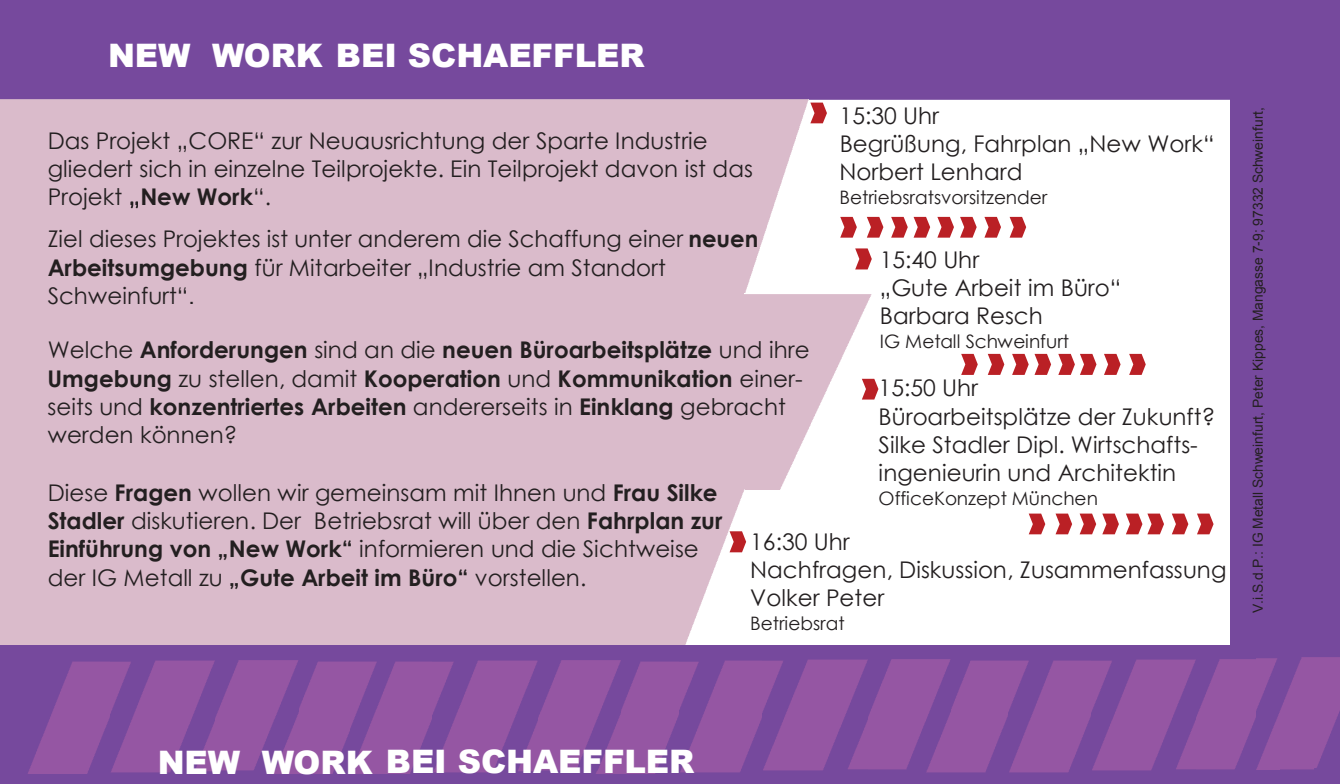
<style>
.page{position:relative;width:1340px;height:784px;background:#fff}
.page>*{position:absolute;margin:0;border:0;box-sizing:border-box;transform-origin:0 0}
.t1{font:900 32.4px "Arial";letter-spacing:-.005em;color:#fff}
.t2{font:22.95px/28.1px "Century Gothic";color:#231f20}
.t3{font:700 22.95px/28.3px "Century Gothic";color:#231f20}
.t4{font:18.45px "Century Gothic";color:#231f20}
.t5{font:13.72px "Arial";letter-spacing:.005em;color:#231f20}
.s1{font-weight:700}
.s2{font-family:"Arial"}
.s3{font-weight:400}
.s4{font-family:"Helvetica"}
</style>
<div class="page">
<div style="left:0;top:0;width:1230px;height:100px;background:#76499d"></div>
<div style="left:0;top:645px;width:1331px;height:139px;background:#76499d"></div>
<img style="left:273px;top:661px;width:77px;height:112px">
<img style="left:214px;top:660px;width:84px;height:110px">
<img style="left:28px;top:661px;width:103px;height:112px">
<img style="left:110px;top:660px;width:104px;height:112px">
<img style="left:596px;top:661px;width:103px;height:112px">
<img style="left:537px;top:660px;width:83px;height:110px">
<img style="left:350px;top:661px;width:104px;height:112px">
<img style="left:432px;top:660px;width:105px;height:112px">
<img style="left:926px;top:660px;width:82px;height:112px">
<img style="left:867px;top:659px;width:83px;height:110px">
<img style="left:680px;top:660px;width:104px;height:112px">
<img style="left:763px;top:659px;width:104px;height:111px">
<div style="left:1230px;top:0;width:109px;height:784px;background:#76499d"></div>
<img style="left:1195px;top:659px;width:84px;height:110px">
<img style="left:1008px;top:660px;width:104px;height:112px">
<img style="left:1091px;top:659px;width:104px;height:111px">
<svg style="left:810px;top:103px;width:17px;height:20px"></svg>
<svg style="left:729px;top:531px;width:17px;height:21px"></svg>
<svg style="left:855px;top:248px;width:16px;height:21px"></svg>
<svg style="left:862px;top:379px;width:16px;height:20px"></svg>
<svg style="left:913px;top:217px;width:17px;height:21px"></svg>
<svg style="left:840px;top:217px;width:16px;height:21px"></svg>
<svg style="left:891px;top:217px;width:16px;height:21px"></svg>
<svg style="left:867px;top:217px;width:16px;height:21px"></svg>
<svg style="left:1009px;top:217px;width:17px;height:21px"></svg>
<svg style="left:937px;top:217px;width:17px;height:21px"></svg>
<svg style="left:984px;top:217px;width:17px;height:21px"></svg>
<svg style="left:960px;top:217px;width:16px;height:21px"></svg>
<svg style="left:1034px;top:354px;width:17px;height:21px"></svg>
<svg style="left:961px;top:354px;width:16px;height:21px"></svg>
<svg style="left:1012px;top:354px;width:16px;height:21px"></svg>
<svg style="left:987px;top:354px;width:17px;height:21px"></svg>
<svg style="left:1129px;top:354px;width:16px;height:21px"></svg>
<svg style="left:1104px;top:354px;width:16px;height:21px"></svg>
<svg style="left:1058px;top:354px;width:38px;height:21px"></svg>
<svg style="left:1102px;top:513px;width:16px;height:21px"></svg>
<svg style="left:1028px;top:513px;width:17px;height:21px"></svg>
<svg style="left:1079px;top:513px;width:17px;height:21px"></svg>
<svg style="left:1055px;top:513px;width:17px;height:21px"></svg>
<svg style="left:1197px;top:513px;width:16px;height:21px"></svg>
<svg style="left:1171px;top:513px;width:17px;height:21px"></svg>
<svg style="left:1126px;top:513px;width:37px;height:21px"></svg>
<img style="left:1256px;top:657px;width:83px;height:110px">
<svg style="left:1325px;top:746px;width:14px;height:21px"></svg>
<hr style="left:717px;top:291px;width:27px;height:4px;background:#dabbcb">
<h1 class="t1" style="left:108px;top:32px;width:538px">NEW WORK BEI SCHAEFFLER</h1>
<p class="t2" style="left:839px;top:101px;width:376px">15:30 Uhr<br>Begrüßung, Fahrplan „New Work“<br>Norbert Lenhard</p>
<p class="t4" style="left:839px;top:185px;width:209px">Betriebsratsvorsitzender</p>
<p class="t2" style="left:48px;top:126px;width:707px">Das Projekt „CORE“ zur Neuausrichtung der Sparte Industrie gliedert sich in einzelne Teilprojekte. Ein Teilprojekt davon ist das<br>Projekt <span class="s1">New Work</span>“.</p>
<p class="t2" style="left:48px;top:224px;width:712px">Ziel dieses Projektes ist unter anderem die Schaffung einer <span class="s1">neuen<br>Arbeitsumgebung</span> für Mitarbeiter „Industrie am Standort<br>Schweinfurt“<span class="s2">.</span></p>
<p class="t3" style="left:48px;top:335px;width:763px"><span class="s3">Welche</span> Anforderungen <span class="s3">sind an die</span> neuen Büroarbeitsplätze <span class="s3">und ihre </span>Umgebung <span class="s3">zu stellen, damit</span> Kooperation <span class="s3">und</span> Kommunikation <span class="s3">einer&shy;seits und</span> konzentriertes Arbeiten <span class="s3">andererseits in</span> Einklang <span class="s3">gebracht werden können?</span></p>
<p class="t2" style="left:129px;top:182px;width:13px">„</p>
<p class="t2" style="left:879px;top:245px;width:243px">15:40 Uhr<br>„Gute Arbeit im Büro“<br>Barbara Resch</p>
<p class="t4" style="left:879px;top:328px;width:191px">IG Metall Schweinfurt</p>
<p class="t2" style="left:878px;top:373px;width:338px">15:50 Uhr<br>Büroarbeitsplätze der Zukunft?<br>Silke Stadler Dipl. Wirtschafts&shy;ingenieurin und Architektin</p>
<p class="t4" style="left:878px;top:485px;width:221px">OfficeKonzept München</p>
<p class="t2" style="left:750px;top:526px;width:478px">16:30 Uhr<br>Nachfragen, Diskussion, Zusammenfassung<br>Volker Peter</p>
<p class="t4" style="left:750px;top:610px;width:96px">Betriebsrat</p>
<p class="t2" style="left:48px;top:478px;width:676px">Diese <span class="s1">Fragen</span> wollen wir gemeinsam mit Ihnen und <span class="s1">Frau Silke Stadler</span> diskutieren. Der Betriebsrat will über den <span class="s1">Fahrplan zur Einführung von „New Work“</span> informieren und die Sichtweise der IG Metall zu <span class="s1">„Gute Arbeit im Büro“</span> vorstellen.</p>
<p class="t5" style="left:1248px;top:613px;width:507px;rotate:-90deg">V.i.S.d.P.: IG Metall Schweinfurt, Peter Kippes, Mangasse 7<span class="s4">-</span>9; 97332 Schweinfurt,</p>
<h1 class="t1" style="left:158px;top:737px;width:538px">NEW WORK BEI SCHAEFFLER</h1>
</div>
